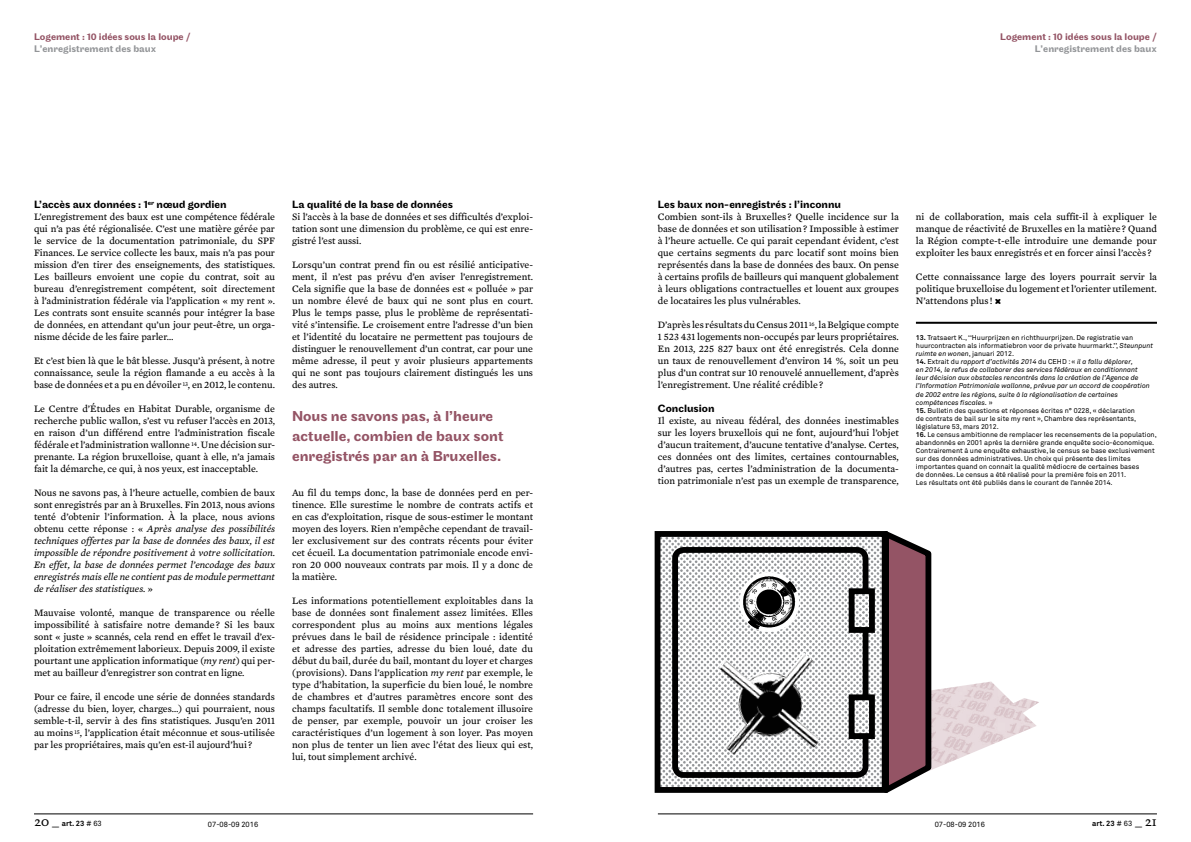
<style>
.page{position:relative;width:1191px;height:842px;background:#fff}
.page>*{position:absolute;margin:0;border:0;box-sizing:border-box;transform-origin:0 0}
.t1{font:500 15px/20px "Maple";color:#945465}
.t2{font:500 11px "Maple";color:#000}
.t3{font:10px/12px "Mercury Text G3";color:#000;text-align:justify}
.t4{font:italic 10px/12px "Mercury Text G3";color:#000;text-align:justify}
.t5{font:500 10px "Maple";color:#945465}
.t6{font:500 10px "Maple";color:#939598}
.t7{font:700 7.5px "Akkurat";color:#000}
.t8{font:7.5px "Akkurat";color:#000}
.t9{font:7px/8px "Akkurat";color:#000}
.t10{font:italic 7px/8px "Akkurat";color:#000}
.s1{font-style:normal}
.s2{font-style:italic}
.s3{font-weight:700}
.s4{font-weight:700;font-style:normal}
.s5{font-family:"DTL Documenta SP Regular";font-weight:400;font-size:14px}
.s6{font-weight:400}
</style>
<div class="page">
<hr style="left:34px;top:814px;width:499px;height:1px;background:#000">
<hr style="left:658px;top:814px;width:499px;height:1px;background:#000">
<img style="left:661px;top:538px;width:31px;height:248px">
<div style="left:654px;top:531px;width:233px;height:262px;border:6px solid #000"></div>
<div style="left:672px;top:547px;width:196px;height:231px;border:6px solid #000;border-radius:9px"></div>
<svg style="left:692px;top:531px;width:347px;height:262px"></svg>
<hr style="left:916px;top:322px;width:241px;height:2px;background:#000">
<p class="t5" style="left:34px;top:31px;width:158px">Logement : 10 idées sous la loupe /</p>
<p class="t6" style="left:34px;top:43px;width:124px">L’enregistrement des baux</p>
<p class="t2" style="left:34px;top:198px;width:194px">L’accès aux données : 1<sup>er</sup> nœud gordien</p>
<p class="t3" style="left:34px;top:211px;width:242px">L’enregistrement des baux est une compétence fédérale qui n’a pas été régionalisée. C’est une matière gérée par le service de la documentation patrimoniale, du SPF Finances. Le service collecte les baux, mais n’a pas pour mission d’en tirer des enseignements, des statistiques.<br>Les bailleurs envoient une copie du contrat, soit au bureau d’enregistrement compétent, soit directement à l’administration fédérale via l’application « my rent ».<br>Les contrats sont ensuite scannés pour intégrer la base de données, en attendant qu’un jour peut-être, un orga&shy;nisme décide de les faire parler…</p>
<p class="t3" style="left:34px;top:355px;width:242px">Et c’est bien là que le bât blesse. Jusqu’à présent, à notre connaissance, seule la région flamande a eu accès à la base de données et a pu en dévoiler <sup>13</sup>, en 2012, le contenu.</p>
<p class="t3" style="left:34px;top:403px;width:242px">Le Centre d’Études en Habitat Durable, organisme de recherche public wallon, s’est vu refuser l’accès en 2013, en raison d’un différend entre l’administration fiscale fédérale et l’administration wallonne <sup>14</sup>. Une décision sur&shy;prenante. La région bruxelloise, quant à elle, n’a jamais fait la démarche, ce qui, à nos yeux, est inacceptable.</p>
<p class="t4" style="left:34px;top:487px;width:242px"><span class="s1">Nous ne savons pas, à l’heure actuelle, combien de baux sont enregistrés par an à Bruxelles. Fin 2013, nous avions tenté d’obtenir l’information. À la place, nous avions obtenu cette réponse : «</span> Après analyse des possibilités techniques offertes par la base de données des baux, il est impossible de répondre positivement à votre sollicitation.<br>En effet, la base de données permet l’encodage des baux enregistrés mais elle ne contient pas de module permettant de réaliser des statistiques. <span class="s1">»</span></p>
<p class="t3" style="left:34px;top:607px;width:242px">Mauvaise volonté, manque de transparence ou réelle impossibilité à satisfaire notre demande ? Si les baux sont « juste » scannés, cela rend en effet le travail d’ex&shy;ploitation extrêmement laborieux. Depuis 2009, il existe pourtant une application informatique (<span class="s2">my rent</span>) qui per&shy;met au bailleur d’enregistrer son contrat en ligne.</p>
<p class="t3" style="left:34px;top:691px;width:242px">Pour ce faire, il encode une série de données standards (adresse du bien, loyer, charges…) qui pourraient, nous semble-t-il, servir à des fins statistiques. Jusqu’en 2011 au moins <sup>15</sup>, l’application était méconnue et sous-utilisée par les propriétaires, mais qu’en est-il aujourd’hui ?</p>
<p class="t2" style="left:292px;top:198px;width:162px">La qualité de la base de données</p>
<p class="t3" style="left:292px;top:211px;width:242px">Si l’accès à la base de données et ses difficultés d’exploi&shy;tation sont une dimension du problème, ce qui est enre&shy;gistré l’est aussi.</p>
<p class="t3" style="left:292px;top:259px;width:242px">Lorsqu’un contrat prend fin ou est résilié anticipative&shy;ment, il n’est pas prévu d’en aviser l’enregistrement.<br>Cela signifie que la base de données est « polluée » par un nombre élevé de baux qui ne sont plus en court.<br>Plus le temps passe, plus le problème de représentati&shy;vité s’intensifie. Le croisement entre l’adresse d’un bien et l’identité du locataire ne permettent pas toujours de distinguer le renouvellement d’un contrat, car pour une même adresse, il peut y avoir plusieurs appartements qui ne sont pas toujours clairement distingués les uns des autres.</p>
<h1 class="t1" style="left:292px;top:406px;width:213px">Nous ne savons pas, à l’heure actuelle, combien de baux sont enregistrés par an à Bruxelles.</h1>
<p class="t3" style="left:292px;top:487px;width:242px">Au fil du temps donc, la base de données perd en per&shy;tinence. Elle surestime le nombre de contrats actifs et en cas d’exploitation, risque de sous-estimer le montant moyen des loyers. Rien n’empêche cependant de travail&shy;ler exclusivement sur des contrats récents pour éviter cet écueil. La documentation patrimoniale encode envi&shy;ron 20 000 nouveaux contrats par mois. Il y a donc de la matière.</p>
<p class="t3" style="left:292px;top:595px;width:242px">Les informations potentiellement exploitables dans la base de données sont finalement assez limitées. Elles correspondent plus au moins aux mentions légales prévues dans le bail de résidence principale : identité et adresse des parties, adresse du bien loué, date du début du bail, durée du bail, montant du loyer et charges (provisions). Dans l’application <span class="s2">my rent</span> par exemple, le type d’habitation, la superficie du bien loué, le nombre de chambres et d’autres paramètres encore sont des champs facultatifs. Il semble donc totalement illusoire de penser, par exemple, pouvoir un jour croiser les caractéristiques d’un logement à son loyer. Pas moyen non plus de tenter un lien avec l’état des lieux qui est, lui, tout simplement archivé.</p>
<p class="t5" style="left:1000px;top:31px;width:158px">Logement : 10 idées sous la loupe /</p>
<p class="t6" style="left:1034px;top:43px;width:124px">L’enregistrement des baux</p>
<p class="t2" style="left:658px;top:198px;width:185px">Les baux non-enregistrés : l’inconnu</p>
<p class="t3" style="left:658px;top:211px;width:242px">Combien sont-ils à Bruxelles ? Quelle incidence sur la base de données et son utilisation? Impossible à estimer à l’heure actuelle. Ce qui parait cependant évident, c’est que certains segments du parc locatif sont moins bien représentés dans la base de données des baux. On pense à certains profils de bailleurs qui manquent globalement à leurs obligations contractuelles et louent aux groupes de locataires les plus vulnérables.</p>
<p class="t3" style="left:658px;top:319px;width:242px">D’après les résultats du Census 2011 <sup>16</sup>, la Belgique compte 1 523 431 logements non-occupés par leurs propriétaires.<br>En 2013, 225 827 baux ont été enregistrés. Cela donne un taux de renouvellement d’environ 14 %, soit un peu plus d’un contrat sur 10 renouvelé annuellement, d’après l’enregistrement. Une réalité crédible ?</p>
<p class="t2" style="left:658px;top:402px;width:58px">Conclusion</p>
<p class="t3" style="left:658px;top:415px;width:242px">Il existe, au niveau fédéral, des données inestimables sur les loyers bruxellois qui ne font, aujourd’hui l’objet d’aucun traitement, d’aucune tentative d’analyse. Certes, ces données ont des limites, certaines contournables, d’autres pas, certes l’administration de la documenta&shy;tion patrimoniale n’est pas un exemple de transparence,</p>
<p class="t3" style="left:916px;top:211px;width:242px">ni de collaboration, mais cela suffit-il à expliquer le manque de réactivité de Bruxelles en la matière ? Quand la Région compte-t-elle introduire une demande pour exploiter les baux enregistrés et en forcer ainsi l’accès ?</p>
<p class="t3" style="left:916px;top:271px;width:242px">Cette connaissance large des loyers pourrait servir la politique bruxelloise du logement et l’orienter utilement.<br>N’attendons plus !</p>
<p class="t9" style="left:916px;top:334px;width:239px"><span class="s3">13.</span> Tratsaert K., ‘‘Huurprijzen en richthuurprijzen. De registratie van huurcontracten als informatiebron voor de private huurmarkt.’’, <span class="s2">Steunpunt ruimte en wonen</span>, januari 2012.</p>
<p class="t10" style="left:916px;top:358px;width:235px"><span class="s4">14.</span> <span class="s1">Extrait du</span> rapport d’activités 2014 <span class="s1">du CEHD : «</span> il a fallu déplorer,<br>en 2014, le refus de collaborer des services fédéraux en conditionnant leur décision aux obstacles rencontrés dans la création de l’Agence de l’Information Patrimoniale wallonne, prévue par un accord de coopération de 2002 entre les régions, suite à la régionalisation de certaines compétences fiscales. <span class="s1">»</span></p>
<p class="t9" style="left:916px;top:406px;width:222px"><span class="s3">15.</span> Bulletin des questions et réponses écrites n° 0228, « déclaration de contrats de bail sur le site my rent », Chambre des représentants, législature 53, mars 2012.</p>
<p class="t9" style="left:916px;top:430px;width:242px"><span class="s3">16.</span> Le census ambitionne de remplacer les recensements de la population, abandonnés en 2001 après la dernière grande enquête socio-économique.<br>Contrairement à une enquête exhaustive, le census se base exclusivement sur des données administratives. Un choix qui présente des limites importantes quand on connait la qualité médiocre de certaines bases<br>de données. Le census a été réalisé pour la première fois en 2011.<br>Les résultats ont été publiés dans le courant de l’année 2014.</p>
<p class="t7" style="left:34px;top:819px;width:69px"><span class="s5">20 _</span> art. 23 <span class="s6"># 63</span></p>
<p class="t8" style="left:208px;top:820px;width:52px">07-08-09 2016</p>
<p class="t8" style="left:934px;top:820px;width:52px">07-08-09 2016</p>
<p class="t7" style="left:1092px;top:819px;width:66px">art. 23 <span class="s6"># 63</span> <span class="s5">_ 21</span></p>
</div>
